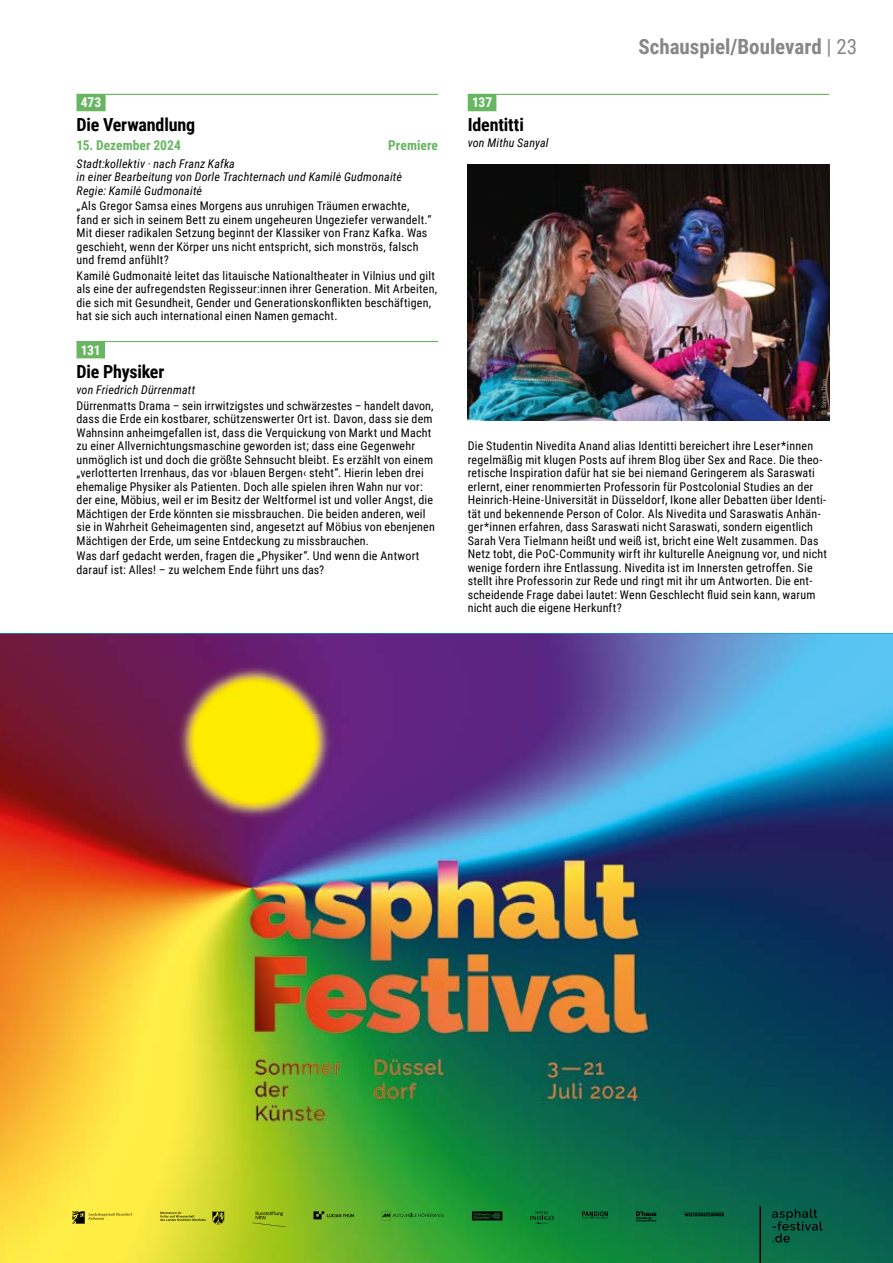
<style>
.page{position:relative;width:893px;height:1263px;background:#fff}
.page>*{position:absolute;margin:0;border:0;box-sizing:border-box;transform-origin:0 0}
.t1{font:700 21px "Roboto Condensed";color:#878787}
.t2{font:700 18px "Roboto Condensed";letter-spacing:-.01em;color:#000}
.t3{font:700 13.5px "Roboto Condensed";color:#68b562}
.t4{font:700 13.5px "Roboto Condensed";letter-spacing:-.005em;color:#fff}
.t5{font:12px/13.5px "Roboto Condensed";letter-spacing:.015em;color:#000}
.t6{font:italic 12px/13.5px "Roboto Condensed";letter-spacing:.015em;color:#000}
.t7{font:6px "Roboto Condensed";letter-spacing:-.005em;color:#9d9d9c}
.s1{font-weight:400}
</style>
<div class="page">
<img style="left:0;top:634px;width:893px;height:629px">
<hr style="left:759px;top:1206px;width:2px;height:57px;background:#000">
<svg style="left:772px;top:1209px;width:51px;height:33px;background:#08533d"></svg>
<svg style="left:530px;top:1211px;width:25px;height:13px"></svg>
<svg style="left:472px;top:1211px;width:30px;height:9px"></svg>
<svg style="left:636px;top:1211px;width:20px;height:11px"></svg>
<svg style="left:684px;top:1211px;width:40px;height:5px"></svg>
<svg style="left:582px;top:1211px;width:26px;height:8px"></svg>
<svg style="left:314px;top:1211px;width:40px;height:8px"></svg>
<svg style="left:382px;top:1211px;width:62px;height:9px"></svg>
<svg style="left:212px;top:1211px;width:12px;height:14px"></svg>
<svg style="left:160px;top:1212px;width:46px;height:9px"></svg>
<svg style="left:72px;top:1211px;width:60px;height:13px"></svg>
<svg style="left:252px;top:1211px;width:34px;height:16px"></svg>
<img style="left:174px;top:662px;width:160px;height:159px">
<div style="left:77px;top:94px;width:29px;height:17px;background:#68b562"></div>
<hr style="left:77px;top:94px;width:361px;height:1px;background:#68b562">
<div style="left:77px;top:341px;width:28px;height:17px;background:#68b562"></div>
<hr style="left:77px;top:341px;width:361px;height:1px;background:#68b562">
<div style="left:468px;top:94px;width:28px;height:17px;background:#68b562"></div>
<hr style="left:468px;top:94px;width:361px;height:1px;background:#68b562">
<img style="left:468px;top:165px;width:361px;height:255px">
<p class="t4" style="left:81px;top:93px;width:22px">473</p>
<h2 class="t2" style="left:77px;top:112px;width:120px">Die Verwandlung</h2>
<p class="t3" style="left:77px;top:136px;width:106px">15. Dezember 2024</p>
<p class="t3" style="left:388px;top:136px;width:51px">Premiere</p>
<p class="t6" style="left:77px;top:156px;width:327px">Stadt:kollektiv · nach Franz Kafka<br>in einer Bearbeitung von Dorle Trachternach und Kamilė Gudmonaitė<br>Regie: Kamilė Gudmonaitė</p>
<p class="t5" style="left:77px;top:199px;width:356px">„Als Gregor Samsa eines Morgens aus unruhigen Träumen erwachte, fand er sich in seinem Bett zu einem ungeheuren Ungeziefer verwandelt.“ Mit dieser radikalen Setzung beginnt der Klassiker von Franz Kafka. Was geschieht, wenn der Körper uns nicht entspricht, sich monströs, falsch und fremd anfühlt?</p>
<p class="t5" style="left:77px;top:268px;width:362px">Kamilė Gudmonaitė leitet das litauische Nationaltheater in Vilnius und gilt als eine der aufregendsten Regisseur:innen ihrer Generation. Mit Arbeiten, die sich mit Gesundheit, Gender und Generationskonflikten beschäftigen, hat sie sich auch international einen Namen gemacht.</p>
<p class="t4" style="left:81px;top:340px;width:21px">131</p>
<h2 class="t2" style="left:77px;top:359px;width:89px">Die Physiker</h2>
<p class="t6" style="left:77px;top:382px;width:120px">von Friedrich Dürrenmatt</p>
<p class="t5" style="left:77px;top:398px;width:360px">Dürrenmatts Drama – sein irrwitzigstes und schwärzestes – handelt davon, dass die Erde ein kostbarer, schützenswerter Ort ist. Davon, dass sie dem Wahnsinn anheimgefallen ist, dass die Verquickung von Markt und Macht zu einer Allvernichtungsmaschine geworden ist; dass eine Gegenwehr unmöglich ist und doch die größte Sehnsucht bleibt. Es erzählt von einem „verlotterten Irrenhaus, das vor ›blauen Bergen‹ steht“. Hierin leben drei ehemalige Physiker als Patienten. Doch alle spielen ihren Wahn nur vor: der eine, Möbius, weil er im Besitz der Weltformel ist und voller Angst, die Mächtigen der Erde könnten sie missbrauchen. Die beiden anderen, weil sie in Wahrheit Geheimagenten sind, angesetzt auf Möbius von ebenjenen Mächtigen der Erde, um seine Entdeckung zu missbrauchen.</p>
<p class="t5" style="left:77px;top:549px;width:344px">Was darf gedacht werden, fragen die „Physiker“. Und wenn die Antwort darauf ist: Alles! – zu welchem Ende führt uns das?</p>
<p class="t4" style="left:472px;top:93px;width:22px">137</p>
<h2 class="t2" style="left:468px;top:112px;width:58px">Identitti</h2>
<p class="t6" style="left:468px;top:135px;width:82px">von Mithu Sanyal</p>
<h1 class="t1" style="left:638px;top:32px;width:220px">Schauspiel/Boulevard <span class="s1">| 23</span></h1>
<p class="t7" style="left:820px;top:414px;width:37px;rotate:-90deg">© Sandra Then</p>
<p class="t5" style="left:468px;top:439px;width:361px">Die Studentin Nivedita Anand alias Identitti bereichert ihre Leser*innen regelmäßig mit klugen Posts auf ihrem Blog über Sex and Race. Die theo&shy;retische Inspiration dafür hat sie bei niemand Geringerem als Saraswati erlernt, einer renommierten Professorin für Postcolonial Studies an der Heinrich-Heine-Universität in Düsseldorf, Ikone aller Debatten über Identi&shy;tät und bekennende Person of Color. Als Nivedita und Saraswatis Anhän&shy;ger*innen erfahren, dass Saraswati nicht Saraswati, sondern eigentlich Sarah Vera Tielmann heißt und weiß ist, bricht eine Welt zusammen. Das Netz tobt, die PoC-Community wirft ihr kulturelle Aneignung vor, und nicht wenige fordern ihre Entlassung. Nivedita ist im Innersten getroffen. Sie stellt ihre Professorin zur Rede und ringt mit ihr um Antworten. Die ent&shy;scheidende Frage dabei lautet: Wenn Geschlecht fluid sein kann, warum nicht auch die eigene Herkunft?</p>
</div>
